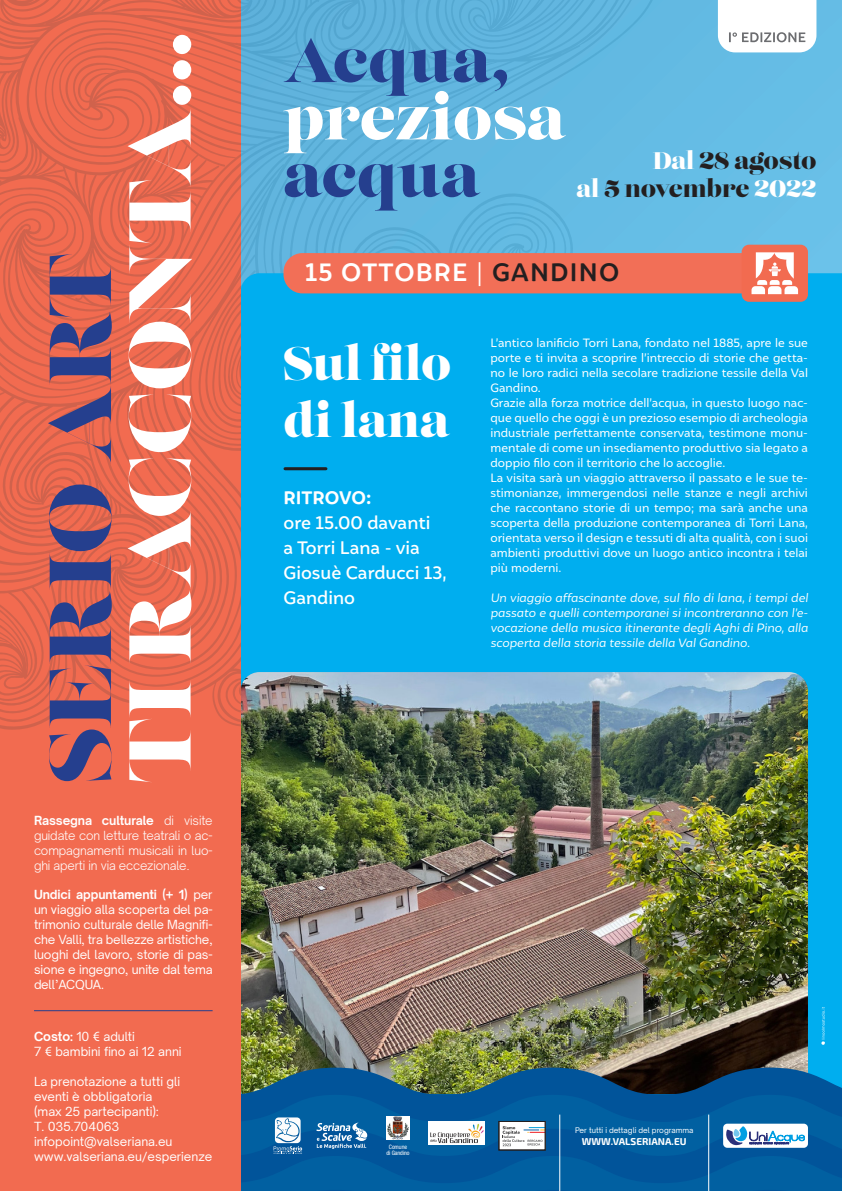
<style>
.page{position:relative;width:842px;height:1191px;background:#fff}
.page>*{position:absolute;margin:0;border:0;box-sizing:border-box;transform-origin:0 0}
.t1{font:87.5px/79.6px "Lust Fine";color:#fff}
.t2{font:61.4px/57.3px "Lust";color:#253f8e}
.t3{font:47px/56.4px "Lust";color:#fff}
.t4{font:700 25px "Igna Sans";letter-spacing:.05em;color:#fff}
.t5{font:23.9px/28.1px "Lust Didone";color:#231f20;text-align:right}
.t6{font:500 18px/25px "Igna Sans";color:#fff}
.t7{font:12px/15px "Igna Sans";color:#fff;text-align:justify}
.t8{font:12px/15px "Open Sauce Sans";color:#fff}
.t9{font:italic 12px/15px "Igna Sans";color:#fff;text-align:justify}
.t10{font:300 12px/15px "Open Sauce Sans";letter-spacing:-.01em;color:#fff;text-align:justify}
.t11{font:700 10px "Exo 2";color:#fff}
.t12{font:7.5px "Open Sauce Sans";color:#fff}
.t13{font:condensed 6px/6.9px "Helvetica Neue";letter-spacing:-.01em;color:#fff;text-align:center}
.s1{color:#253f8e}
.s2{font-weight:700}
.s3{color:#fff}
.s4{font-weight:300}
.s5{color:#231f20}
.s6{font-weight:900}
</style>
<div class="page">
<div style="left:195px;top:0;width:647px;height:1086px;background:#65bee6"></div>
<svg style="left:241px;top:0;width:412px;height:273px"></svg>
<div style="left:241px;top:273px;width:601px;height:794px;background:#00aeef"></div>
<img style="left:241px;top:672px;width:567px;height:395px">
<div style="left:227px;top:1094px;width:615px;height:97px;background:#0160a1"></div>
<svg style="left:327px;top:1189px;width:451px;height:2px"></svg>
<div style="left:0;top:0;width:241px;height:1191px;background:#f26b50"></div>
<svg style="left:0;top:0;width:241px;height:729px"></svg>
<hr style="left:560px;top:1114px;width:1px;height:77px;background:#fff">
<hr style="left:708px;top:1114px;width:1px;height:77px;background:#fff">
<svg style="left:718px;top:0;width:98px;height:52px;background:#f2f4f5"></svg>
<hr style="left:285px;top:467px;width:41px;height:3px;background:#231f20">
<div style="left:283px;top:253px;width:502px;height:40px;background:#f26f57;border-radius:19px"></div>
<svg style="left:821px;top:1007px;width:4px;height:38px"></svg>
<div style="left:742px;top:245px;width:66px;height:57px;background:#f26b50;border-radius:7px"></div>
<svg style="left:751px;top:252px;width:47px;height:42px"></svg>
<svg style="left:241px;top:1067px;width:601px;height:116px"></svg>
<img style="left:429px;top:1121px;width:55px;height:23px">
<hr style="left:34px;top:1010px;width:179px;height:1px;background:#253f8e">
<p class="t1" style="left:44px;top:783px;width:753px;rotate:-90deg"><span class="s1">SERIO ART<br></span>TI RACCONTA…</p>
<p class="t10" style="left:34px;top:812px;width:180px"><span class="s2">Rassegna culturale</span> di visite guidate con letture teatrali o ac&shy;compagnamenti musicali in luo&shy;ghi aperti in via eccezionale.</p>
<p class="t8" style="left:34px;top:887px;width:180px;text-align:justify"><span class="s2">Undici appuntamenti (+ 1)</span> per un viaggio alla scoperta del pa&shy;trimonio culturale delle Magnifi&shy;che Valli, tra bellezze artistiche, luoghi del lavoro, storie di pas&shy;sione e ingegno, unite dal tema dell’ACQUA.</p>
<p class="t8" style="left:34px;top:1029px;width:149px"><span class="s2">Costo:</span> 10 € adulti<br>7 € bambini fino ai 12 anni</p>
<p class="t8" style="left:34px;top:1073px;width:180px">La prenotazione a tutti gli eventi è obbligatoria<br>(max 25 partecipanti):<br>T. 035.704063 infopoint@valseriana.eu www.valseriana.eu/esperienze</p>
<p class="t2" style="left:283px;top:34px;width:283px">Acqua, <span class="s3">preziosa </span>acqua</p>
<p class="t5" style="left:576px;top:148px;width:242px"><span class="s3">Dal</span> 28 agosto<br><span class="s3">al</span> 5 novembre <span class="s3">2022</span></p>
<p class="t4" style="left:305px;top:256px;width:316px">15 OTTOBRE <span class="s4">|</span> <span class="s5">GANDINO</span></p>
<p class="t3" style="left:283px;top:338px;width:169px">Sul filo di lana</p>
<p class="t6" style="left:283px;top:485px;width:165px"><span class="s6">RITROVO:<br></span>ore 15.00 davanti<br>a Torri Lana - via<br>Giosuè Carducci 13,<br>Gandino</p>
<p class="t7" style="left:490px;top:334px;width:319px">L’antico lanificio Torri Lana, fondato nel 1885, apre le sue porte e ti invita a scoprire l’intreccio di storie che getta&shy;no le loro radici nella secolare tradizione tessile della Val Gandino.</p>
<p class="t7" style="left:490px;top:394px;width:319px">Grazie alla forza motrice dell’acqua, in questo luogo nac&shy;que quello che oggi è un prezioso esempio di archeologia industriale perfettamente conservata, testimone monu&shy;mentale di come un insediamento produttivo sia legato a doppio filo con il territorio che lo accoglie.</p>
<p class="t7" style="left:490px;top:469px;width:319px">La visita sarà un viaggio attraverso il passato e le sue te&shy;stimonianze, immergendosi nelle stanze e negli archivi che raccontano storie di un tempo; ma sarà anche una scoperta della produzione contemporanea di Torri Lana, orientata verso il design e tessuti di alta qualità, con i suoi ambienti produttivi dove un luogo antico incontra i telai più moderni.</p>
<p class="t9" style="left:490px;top:589px;width:319px">Un viaggio affascinante dove, sul filo di lana, i tempi del passato e quelli contemporanei si incontreranno con l’e&shy;vocazione della musica itinerante degli Aghi di Pino, alla scoperta della storia tessile della Val Gandino.</p>
<p class="t13" style="left:386px;top:1143px;width:25px">Comune di Gandino</p>
<p class="t12" style="left:575px;top:1124px;width:120px">Per tutti i dettagli del programma</p>
<p class="t11" style="left:582px;top:1135px;width:106px">WWW.VALSERIANA.EU</p>
</div>
